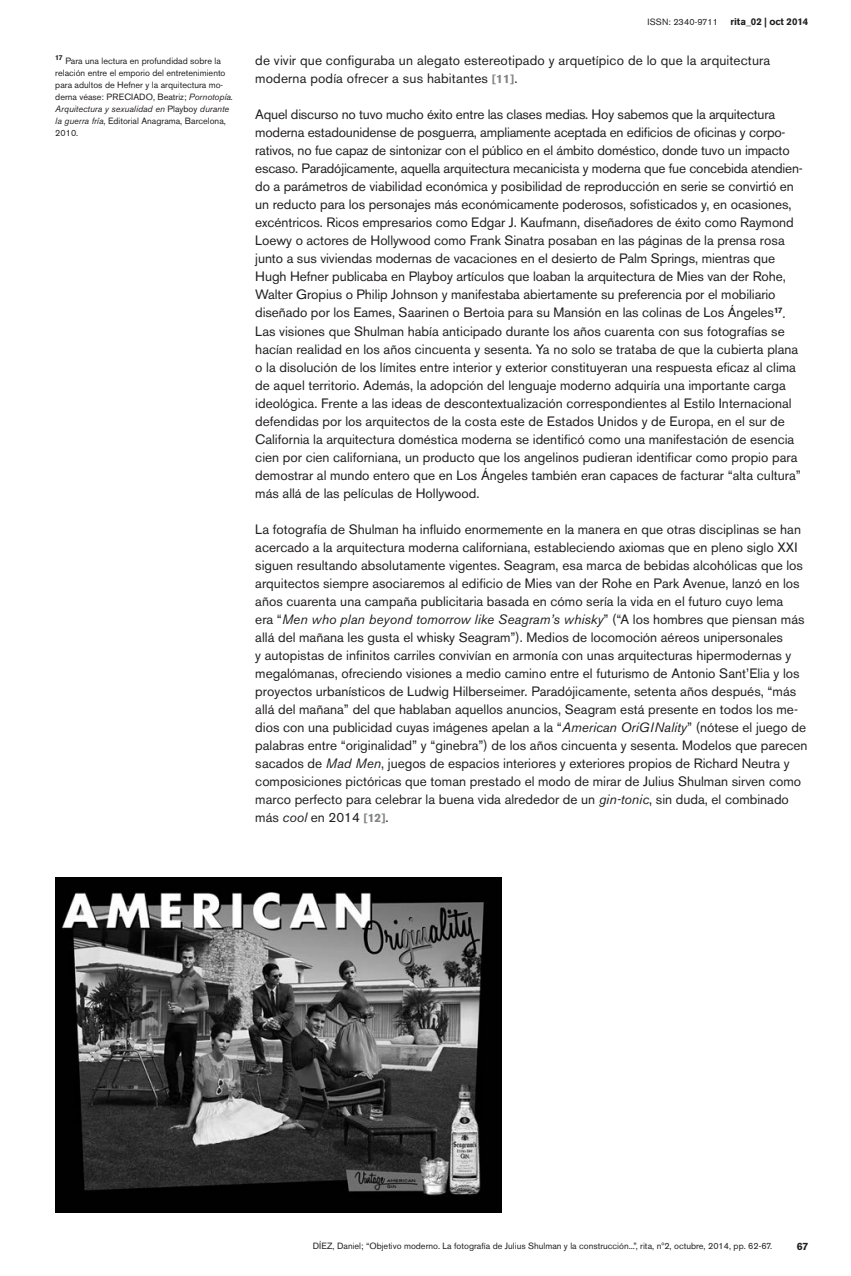
<style>
.page{position:relative;width:851px;height:1276px;background:#fff}
.page>*{position:absolute;margin:0;border:0;box-sizing:border-box;transform-origin:0 0}
.t1{font:13.5px/18px "Akzidenz Grotesk BE";color:#231f20}
.t2{font:700 10.5px "Akzidenz Grotesk BE";color:#231f20}
.t3{font:700 9.75px "Akzidenz Grotesk BE";color:#231f20}
.t4{font:9px/12px "Akzidenz Grotesk BE";color:#231f20}
.t5{font:9px "Akzidenz Grotesk BE";letter-spacing:.02em;color:#231f20}
.s1{font-style:italic}
.s2{font-weight:700;font-size:12px;color:#808285}
</style>
<div class="page">
<img style="left:55px;top:877px;width:446px;height:335px">
<p class="t4" style="left:55px;top:55px;width:179px"><sup>17</sup> Para una lectura en profundidad sobre la relación entre el emporio del entretenimiento para adultos de Hefner y la arquitectura mo&shy;derna véase: PRECIADO, Beatriz; <span class="s1">Pornotopía.<br>Arquitectura y sexualidad en</span> Playboy <span class="s1">durante la guerra fría</span>, Editorial Anagrama, Barcelona, 2010.</p>
<p class="t5" style="left:647px;top:17px;width:72px">ISSN: 2340-9711</p>
<p class="t3" style="left:730px;top:16px;width:79px">rita_02 | oct 2014</p>
<p class="t1" style="left:255px;top:52px;width:516px">de vivir que configuraba un alegato estereotipado y arquetípico de lo que la arquitectura moderna podía ofrecer a sus habitantes <span class="s2">[11]</span>.</p>
<p class="t1" style="left:255px;top:106px;width:549px">Aquel discurso no tuvo mucho éxito entre las clases medias. Hoy sabemos que la arquitectura moderna estadounidense de posguerra, ampliamente aceptada en edificios de oficinas y corpo&shy;rativos, no fue capaz de sintonizar con el público en el ámbito doméstico, donde tuvo un impacto escaso. Paradójicamente, aquella arquitectura mecanicista y moderna que fue concebida atendien&shy;do a parámetros de viabilidad económica y posibilidad de reproducción en serie se convirtió en un reducto para los personajes más económicamente poderosos, sofisticados y, en ocasiones, excéntricos. Ricos empresarios como Edgar J. Kaufmann, diseñadores de éxito como Raymond Loewy o actores de Hollywood como Frank Sinatra posaban en las páginas de la prensa rosa junto a sus viviendas modernas de vacaciones en el desierto de Palm Springs, mientras que Hugh Hefner publicaba en Playboy artículos que loaban la arquitectura de Mies van der Rohe, Walter Gropius o Philip Johnson y manifestaba abiertamente su preferencia por el mobiliario diseñado por los Eames, Saarinen o Bertoia para su Mansión en las colinas de Los Ángeles<sup>17</sup>.<br>Las visiones que Shulman había anticipado durante los años cuarenta con sus fotografías se hacían realidad en los años cincuenta y sesenta. Ya no solo se trataba de que la cubierta plana o la disolución de los límites entre interior y exterior constituyeran una respuesta eficaz al clima de aquel territorio. Además, la adopción del lenguaje moderno adquiría una importante carga ideológica. Frente a las ideas de descontextualización correspondientes al Estilo Internacional defendidas por los arquitectos de la costa este de Estados Unidos y de Europa, en el sur de California la arquitectura doméstica moderna se identificó como una manifestación de esencia cien por cien californiana, un producto que los angelinos pudieran identificar como propio para demostrar al mundo entero que en Los Ángeles también eran capaces de facturar “alta cultura” más allá de las películas de Hollywood.</p>
<p class="t1" style="left:255px;top:520px;width:553px">La fotografía de Shulman ha influido enormemente en la manera en que otras disciplinas se han acercado a la arquitectura moderna californiana, estableciendo axiomas que en pleno siglo XXI siguen resultando absolutamente vigentes. Seagram, esa marca de bebidas alcohólicas que los arquitectos siempre asociaremos al edificio de Mies van der Rohe en Park Avenue, lanzó en los años cuarenta una campaña publicitaria basada en cómo sería la vida en el futuro cuyo lema<br>era “<span class="s1">Men who plan beyond tomorrow like Seagram’s whisky</span>” (“A los hombres que piensan más allá del mañana les gusta el whisky Seagram”). Medios de locomoción aéreos unipersonales<br>y autopistas de infinitos carriles convivían en armonía con unas arquitecturas hipermodernas y megalómanas, ofreciendo visiones a medio camino entre el futurismo de Antonio Sant’Elia y los proyectos urbanísticos de Ludwig Hilberseimer. Paradójicamente, setenta años después, “más allá del mañana” del que hablaban aquellos anuncios, Seagram está presente en todos los me&shy;dios con una publicidad cuyas imágenes apelan a la “<span class="s1">American OriGINality</span>” (nótese el juego de palabras entre “originalidad” y “ginebra”) de los años cincuenta y sesenta. Modelos que parecen sacados de <span class="s1">Mad Men</span>, juegos de espacios interiores y exteriores propios de Richard Neutra y composiciones pictóricas que toman prestado el modo de mirar de Julius Shulman sirven como marco perfecto para celebrar la buena vida alrededor de un <span class="s1">gin-tonic</span>, sin duda, el combinado más <span class="s1">cool</span> en 2014 <span class="s2">[12]</span>.</p>
<p class="t4" style="left:313px;top:1239px;width:461px">DÍEZ, Daniel; “Objetivo moderno. La fotografía de Julius Shulman y la construcción...”, rita, nº2, octubre, 2014, pp. 62-67.</p>
<p class="t2" style="left:796px;top:1240px;width:13px">67</p>
</div>
